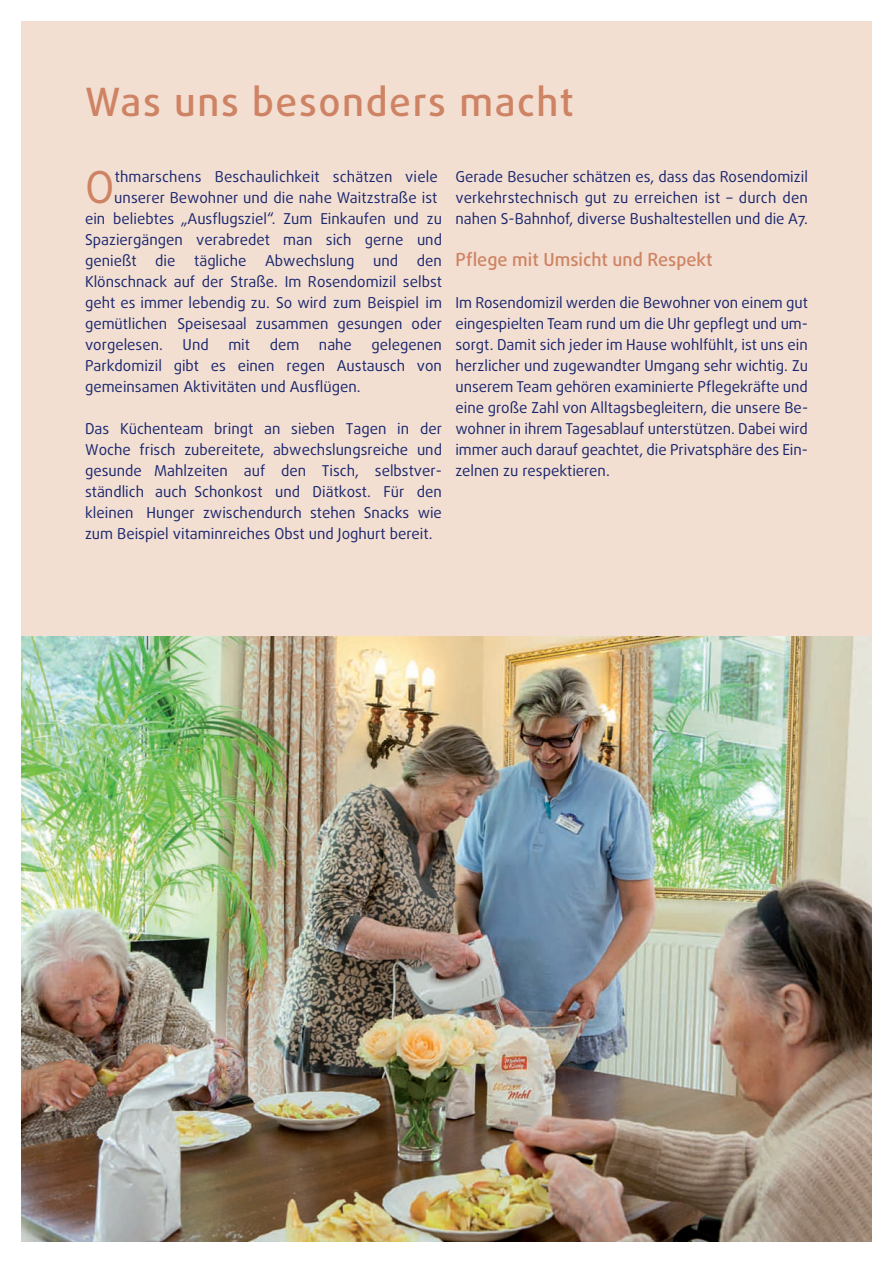
<style>
.page{position:relative;width:893px;height:1263px;background:#fff}
.page>*{position:absolute;margin:0;border:0;box-sizing:border-box;transform-origin:0 0}
.t1{font:43.95px "Daxline OT";color:#ce8464}
.t2{font:500 39px "Daxline OT";letter-spacing:.04em;color:#ce8464}
.t3{font:500 18px "Daxline OT";color:#ce8464}
.t4{font:15px/21px "Daxline OT";color:#19266e;text-align:justify}
</style>
<div class="page">
<div style="left:21px;top:21px;width:851px;height:678px;background:#f3dfd2"></div>
<img style="left:21px;top:637px;width:851px;height:605px">
<h2 class="t2" style="left:85px;top:85px;width:490px">Was uns besonders macht</h2>
<h1 class="t1" style="left:85px;top:169px;width:31px">O</h1>
<p class="t4" style="left:115px;top:167px;width:325px">thmarschens Beschaulichkeit schätzen viele</p>
<p class="t4" style="left:114px;top:188px;width:325px">unserer Bewohner und die nahe Waitzstraße ist</p>
<p class="t4" style="left:85px;top:208px;width:358px">ein beliebtes „Ausflugsziel“. Zum Einkaufen und zu</p>
<p class="t4" style="left:85px;top:230px;width:358px">Spaziergängen verabredet man sich gerne und</p>
<p class="t4" style="left:85px;top:251px;width:358px">genießt die tägliche Abwechslung und den</p>
<p class="t4" style="left:85px;top:272px;width:358px">Klönschnack auf der Straße. Im Rosendomizil selbst</p>
<p class="t4" style="left:85px;top:293px;width:358px">geht es immer lebendig zu. So wird zum Beispiel im</p>
<p class="t4" style="left:85px;top:314px;width:358px">gemütlichen Speisesaal zusammen gesungen oder</p>
<p class="t4" style="left:85px;top:335px;width:79px">vorgelesen.</p>
<p class="t4" style="left:183px;top:335px;width:28px">Und</p>
<p class="t4" style="left:228px;top:335px;width:23px">mit</p>
<p class="t4" style="left:270px;top:335px;width:31px">dem</p>
<p class="t4" style="left:319px;top:335px;width:35px">nahe</p>
<p class="t4" style="left:85px;top:335px;width:358px;text-indent:287px">gelegenen Parkdomizil gibt es einen regen Austausch von gemeinsamen Aktivitäten und Ausflügen.</p>
<p class="t4" style="left:85px;top:419px;width:358px">Das Küchenteam bringt an sieben Tagen in der Woche frisch zubereitete, abwechslungsreiche und gesunde Mahlzeiten auf den Tisch, selbstver&shy;ständlich auch Schonkost und Diätkost. Für den kleinen Hunger zwischendurch stehen Snacks wie zum Beispiel vitaminreiches Obst und Joghurt bereit.</p>
<p class="t4" style="left:455px;top:167px;width:354px">Gerade Besucher schätzen es, dass das Rosendomizil verkehrstechnisch gut zu erreichen ist – durch den nahen S-Bahnhof, diverse Bushaltestellen und die A7.</p>
<p class="t3" style="left:455px;top:252px;width:259px">Pflege mit Umsicht und Respekt</p>
<p class="t4" style="left:455px;top:293px;width:354px">Im Rosendomizil werden die Bewohner von einem gut eingespielten Team rund um die Uhr gepflegt und um&shy;sorgt. Damit sich jeder im Hause wohlfühlt, ist uns ein herzlicher und zugewandter Umgang sehr wichtig. Zu unserem Team gehören examinierte Pflegekräfte und eine große Zahl von Alltagsbegleitern, die unsere Be&shy;wohner in ihrem Tagesablauf unterstützen. Dabei wird immer auch darauf geachtet, die Privatsphäre des Ein&shy;zelnen zu respektieren.</p>
</div>
